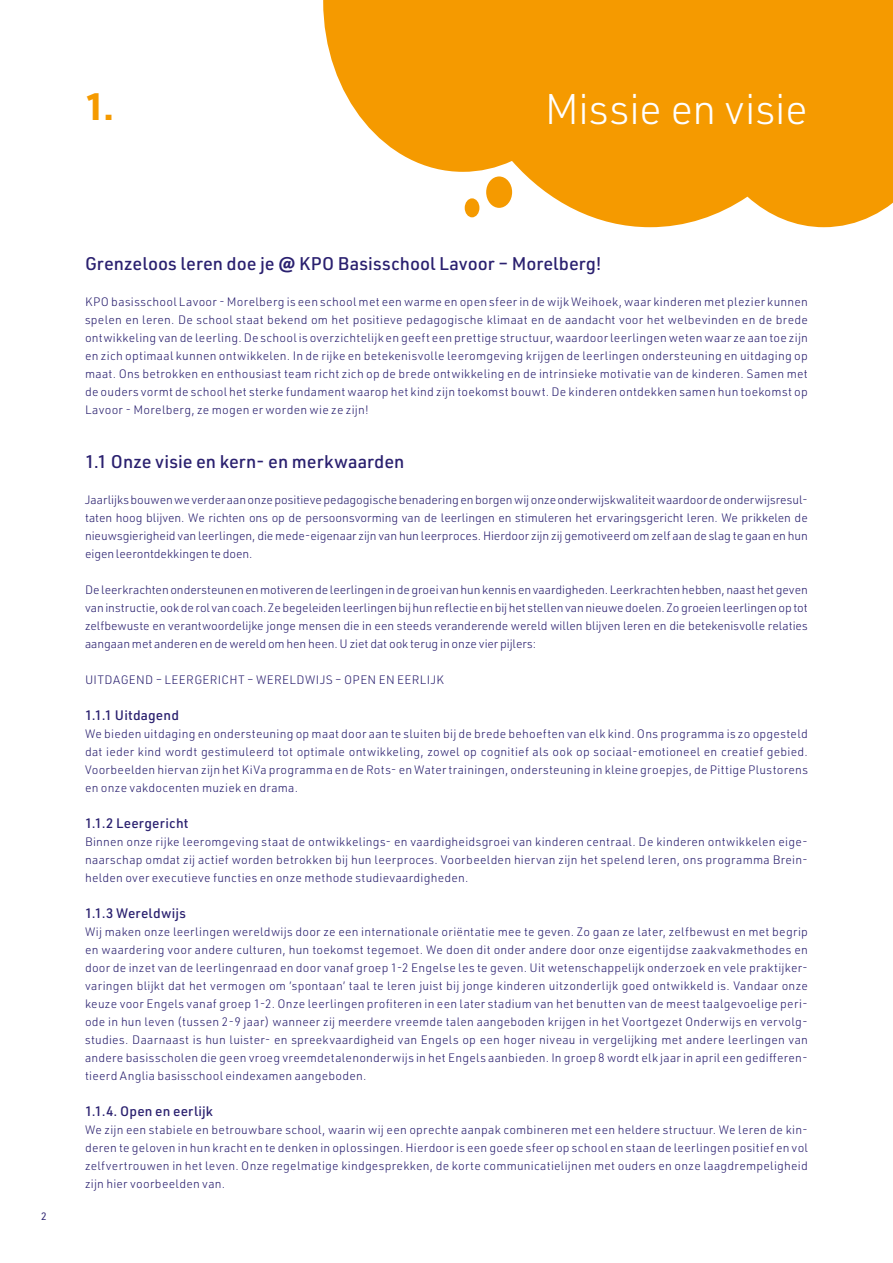
<style>
.page{position:relative;width:893px;height:1263px;background:#fff}
.page>*{position:absolute;margin:0;border:0;box-sizing:border-box;transform-origin:0 0}
.t1{font:300 42px "URWDIN";color:#fff}
.t2{font:700 37.5px "URWDIN";color:#f59a00}
.t3{font:500 18px "URWDIN";color:#2a206f}
.t4{font:500 13.5px "URWDIN";letter-spacing:.015em;color:#2a206f}
.t5{font:300 12px/18px "URWDIN";letter-spacing:.02em;color:#2a206f;text-align:justify}
.t6{font:10.5px "URWDIN";color:#2a206f}
.s1{font-weight:700}
</style>
<div class="page">
<svg style="left:323px;top:0;width:570px;height:227px;fill:#f59a00"></svg>
<div style="left:465px;top:198px;width:14px;height:19px;background:#f59a00;border-radius:50%"></div>
<h2 class="t2" style="left:85px;top:81px;width:31px">1.</h2>
<h1 class="t1" style="left:545px;top:81px;width:265px">Missie en visie</h1>
<p class="t6" style="left:41px;top:1210px;width:7px">2</p>
<h3 class="t3" style="left:85px;top:252px;width:518px">Grenzeloos leren doe je <span class="s1">@</span> KPO Basisschool Lavoor – Morelberg!</h3>
<p class="t5" style="left:85px;top:292px;width:724px">KPO basisschool Lavoor - Morelberg is een school met een warme en open sfeer in de wijk Weihoek, waar kinderen met plezier kunnen spelen en leren. De school staat bekend om het positieve pedagogische klimaat en de aandacht voor het welbevinden en de brede ontwikkeling van de leerling. De school is overzichtelijk en geeft een prettige structuur, waardoor leerlingen weten waar ze aan toe zijn en zich optimaal kunnen ontwikkelen. In de rijke en betekenisvolle leeromgeving krijgen de leerlingen ondersteuning en uitdaging op maat. Ons betrokken en enthousiast team richt zich op de brede ontwikkeling en de intrinsieke motivatie van de kinderen. Samen met de ouders vormt de school het sterke fundament waarop het kind zijn toekomst bouwt. De kinderen ontdekken samen hun toekomst op Lavoor - Morelberg, ze mogen er worden wie ze zijn!</p>
<h3 class="t3" style="left:85px;top:450px;width:321px">1.1 Onze visie en kern- en merkwaarden</h3>
<p class="t5" style="left:85px;top:490px;width:724px">Jaarlijks bouwen we verder aan onze positieve pedagogische benadering en borgen wij onze onderwijskwaliteit waardoor de onderwijsresul&shy;taten hoog blijven. We richten ons op de persoonsvorming van de leerlingen en stimuleren het ervaringsgericht leren. We prikkelen de nieuwsgierigheid van leerlingen, die mede-eigenaar zijn van hun leerproces. Hierdoor zijn zij gemotiveerd om zelf aan de slag te gaan en hun eigen leerontdekkingen te doen.</p>
<p class="t5" style="left:85px;top:580px;width:724px">De leerkrachten ondersteunen en motiveren de leerlingen in de groei van hun kennis en vaardigheden. Leerkrachten hebben, naast het geven van instructie, ook de rol van coach. Ze begeleiden leerlingen bij hun reflectie en bij het stellen van nieuwe doelen. Zo groeien leerlingen op tot zelfbewuste en verantwoordelijke jonge mensen die in een steeds veranderende wereld willen blijven leren en die betekenisvolle relaties aangaan met anderen en de wereld om hen heen. U ziet dat ook terug in onze vier pijlers:</p>
<p class="t5" style="left:85px;top:670px;width:361px">UITDAGEND – LEERGERICHT – WERELDWIJS – OPEN EN EERLIJK</p>
<p class="t4" style="left:85px;top:706px;width:95px">1.1.1 Uitdagend</p>
<p class="t5" style="left:85px;top:724px;width:724px">We bieden uitdaging en ondersteuning op maat door aan te sluiten bij de brede behoeften van elk kind. Ons programma is zo opgesteld dat ieder kind wordt gestimuleerd tot optimale ontwikkeling, zowel op cognitief als ook op sociaal-emotioneel en creatief gebied.<br>Voorbeelden hiervan zijn het KiVa programma en de Rots- en Water trainingen, ondersteuning in kleine groepjes, de Pittige Plustorens en onze vakdocenten muziek en drama.</p>
<p class="t4" style="left:85px;top:814px;width:105px">1.1.2 Leergericht</p>
<p class="t5" style="left:85px;top:832px;width:724px">Binnen onze rijke leeromgeving staat de ontwikkelings- en vaardigheidsgroei van kinderen centraal. De kinderen ontwikkelen eige&shy;naarschap omdat zij actief worden betrokken bij hun leerproces. Voorbeelden hiervan zijn het spelend leren, ons programma Brein&shy;helden over executieve functies en onze methode studievaardigheden.</p>
<p class="t4" style="left:85px;top:904px;width:102px">1.1.3 Wereldwijs</p>
<p class="t5" style="left:85px;top:922px;width:724px">Wij maken onze leerlingen wereldwijs door ze een internationale oriëntatie mee te geven. Zo gaan ze later, zelfbewust en met begrip en waardering voor andere culturen, hun toekomst tegemoet. We doen dit onder andere door onze eigentijdse zaakvakmethodes en door de inzet van de leerlingenraad en door vanaf groep 1-2 Engelse les te geven. Uit wetenschappelijk onderzoek en vele praktijker&shy;varingen blijkt dat het vermogen om ’spontaan’ taal te leren juist bij jonge kinderen uitzonderlijk goed ontwikkeld is. Vandaar onze keuze voor Engels vanaf groep 1-2. Onze leerlingen profiteren in een later stadium van het benutten van de meest taalgevoelige peri&shy;ode in hun leven (tussen 2-9 jaar) wanneer zij meerdere vreemde talen aangeboden krijgen in het Voortgezet Onderwijs en vervolg&shy;studies. Daarnaast is hun luister- en spreekvaardigheid van Engels op een hoger niveau in vergelijking met andere leerlingen van andere basisscholen die geen vroeg vreemdetalenonderwijs in het Engels aanbieden. In groep 8 wordt elk jaar in april een gedifferen&shy;tieerd Anglia basisschool eindexamen aangeboden.</p>
<p class="t4" style="left:85px;top:1102px;width:129px">1.1.4. Open en eerlijk</p>
<p class="t5" style="left:85px;top:1120px;width:724px">We zijn een stabiele en betrouwbare school, waarin wij een oprechte aanpak combineren met een heldere structuur. We leren de kin&shy;deren te geloven in hun kracht en te denken in oplossingen. Hierdoor is een goede sfeer op school en staan de leerlingen positief en vol zelfvertrouwen in het leven. Onze regelmatige kindgesprekken, de korte communicatielijnen met ouders en onze laagdrempeligheid zijn hier voorbeelden van.</p>
</div>
